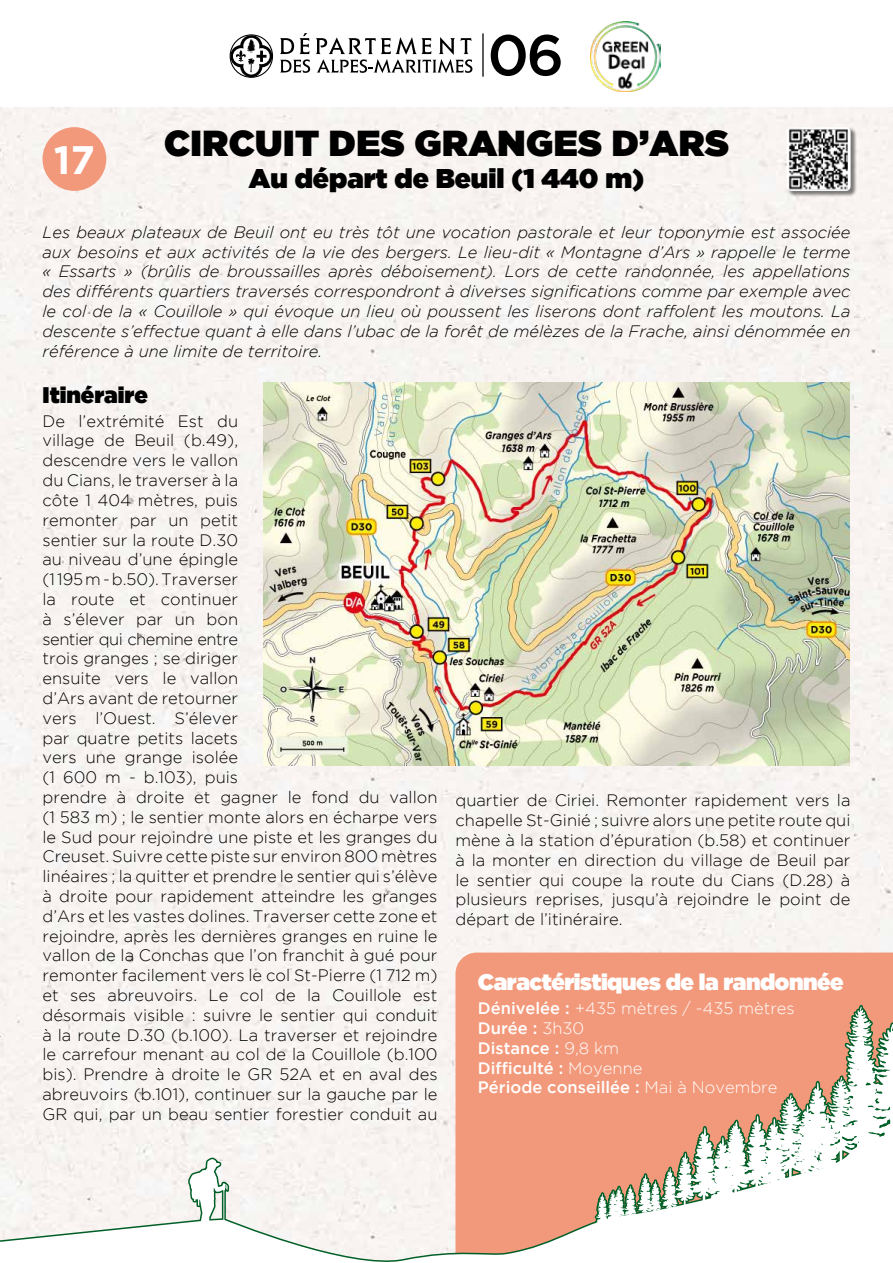
<style>
.page{position:relative;width:893px;height:1263px;background:#fff}
.page>*{position:absolute;margin:0;border:0;box-sizing:border-box;transform-origin:0 0}
.t1{font:700 39.6px "Gotham";color:#fff}
.t2{font:36px "Gotham Ultra";letter-spacing:.015em;color:#000}
.t3{font:27px "Gotham Ultra";color:#000}
.t4{font:22.5px "Gotham Ultra";letter-spacing:-.02em;color:#fff}
.t5{font:22.5px "Gotham Ultra";color:#000}
.t6{font:300 16.5px/19.8px "Gotham";color:#000}
.t7{font:italic 300 16.5px/19.8px "Gotham";color:#000;text-align:justify}
.t8{font:500 16.5px "Gotham";color:#fff}
.t9{font:300 16.5px "Gotham";color:#fff}
.s1{font-weight:500}
.s2{font-weight:300}
</style>
<div class="page">
<div style="left:0;top:107px;width:893px;height:1019px;background:#f8f4f1"></div>
<div style="left:455px;top:952px;width:137px;height:174px;background:#f3997b"></div>
<div style="left:787px;top:127px;width:70px;height:70px;background:#000;opacity:.5"></div>
<div style="left:787px;top:127px;width:64px;height:64px;background:#fff;border-radius:5px"></div>
<img style="left:787px;top:127px;width:61px;height:64px">
<div style="left:43px;top:127px;width:63px;height:64px;background:#f3997b;border-radius:50%"></div>
<img style="left:264px;top:383px;width:586px;height:382px">
<svg style="left:592px;top:607px;width:301px;height:522px"></svg>
<svg style="left:0;top:1129px;width:885px;height:133px"></svg>
<svg style="left:187px;top:926px;width:46px;height:336px"></svg>
<hr style="left:482px;top:33px;width:2px;height:44px;background:#000">
<svg style="left:491px;top:35px;width:70px;height:41px"></svg>
<svg style="left:280px;top:33px;width:30px;height:40px"></svg>
<svg style="left:230px;top:34px;width:43px;height:44px"></svg>
<svg style="left:316px;top:37px;width:156px;height:36px"></svg>
<img style="left:590px;top:21px;width:71px;height:70px">
<p class="t1" style="left:54px;top:137px;width:43px">17</p>
<p class="t2" style="left:164px;top:122px;width:566px">CIRCUIT DES GRANGES D’ARS</p>
<p class="t3" style="left:249px;top:163px;width:397px">Au départ de Beuil (1 440 m)</p>
<p class="t7" style="left:43px;top:222px;width:809px">Les beaux plateaux de Beuil ont eu très tôt une vocation pastorale et leur toponymie est associée aux besoins et aux activités de la vie des bergers. Le lieu-dit « Montagne d’Ars » rappelle le terme « Essarts » (brûlis de broussailles après déboisement). Lors de cette randonnée, les appellations des différents quartiers traversés correspondront à diverses significations comme par exemple avec le col de la « Couillole » qui évoque un lieu où poussent les liserons dont raffolent les moutons. La descente s’effectue quant à elle dans l’ubac de la forêt de mélèzes de la Frache, ainsi dénommée en référence à une limite de territoire.</p>
<p class="t5" style="left:43px;top:382px;width:107px">Itinéraire</p>
<p class="t6" style="left:43px;top:411px;width:396px">De l’extrémité Est du<br>village de Beuil (b.49),<br>descendre vers le vallon<br>du Cians, le traverser à la<br>côte 1 404 mètres, puis<br>remonter par un petit<br>sentier sur la route D.30<br>au niveau d’une épingle<br>(1 195 m - b.50). Traverser<br>la route et continuer<br>à s’élever par un bon<br>sentier qui chemine entre<br>trois granges ; se diriger<br>ensuite vers le vallon<br>d’Ars avant de retourner<br>vers l’Ouest. S’élever<br>par quatre petits lacets<br>vers une grange isolée<br>(1 600 m - b.103), puis<br>prendre à droite et gagner le fond du vallon (1 583 m) ; le sentier monte alors en écharpe vers le Sud pour rejoindre une piste et les granges du Creuset. Suivre cette piste sur environ 800 mètres linéaires ; la quitter et prendre le sentier qui s’élève à droite pour rapidement atteindre les granges d’Ars et les vastes dolines. Traverser cette zone et rejoindre, après les dernières granges en ruine le vallon de la Conchas que l’on franchit à gué pour remonter facilement vers le col St-Pierre (1 712 m) et ses abreuvoirs. Le col de la Couillole est désormais visible : suivre le sentier qui conduit à la route D.30 (b.100). La traverser et rejoindre le carrefour menant au col de la Couillole (b.100 bis). Prendre à droite le GR 52A et en aval des abreuvoirs (b.101), continuer sur la gauche par le GR qui, par un beau sentier forestier conduit au</p>
<p class="t6" style="left:455px;top:790px;width:396px;text-align:justify">quartier de Ciriei. Remonter rapidement vers la chapelle St-Ginié ; suivre alors une petite route qui mène à la station d’épuration (b.58) et continuer à la monter en direction du village de Beuil par le sentier qui coupe la route du Cians (D.28) à plusieurs reprises, jusqu’à rejoindre le point de départ de l’itinéraire.</p>
<p class="t4" style="left:478px;top:969px;width:367px">Caractéristiques de la randonnée</p>
<p class="t9" style="left:478px;top:999px;width:318px"><span class="s1">Dénivelée :</span> +435 mètres / -435 mètres</p>
<p class="t8" style="left:478px;top:1019px;width:108px">Durée : <span class="s2">3h30</span></p>
<p class="t8" style="left:478px;top:1038px;width:143px">Distance : <span class="s2">9,8 km</span></p>
<p class="t8" style="left:478px;top:1058px;width:166px">Difficulté : <span class="s2">Moyenne</span></p>
<p class="t8" style="left:478px;top:1078px;width:301px">Période conseillée : <span class="s2">Mai à Novembre</span></p>
</div>
